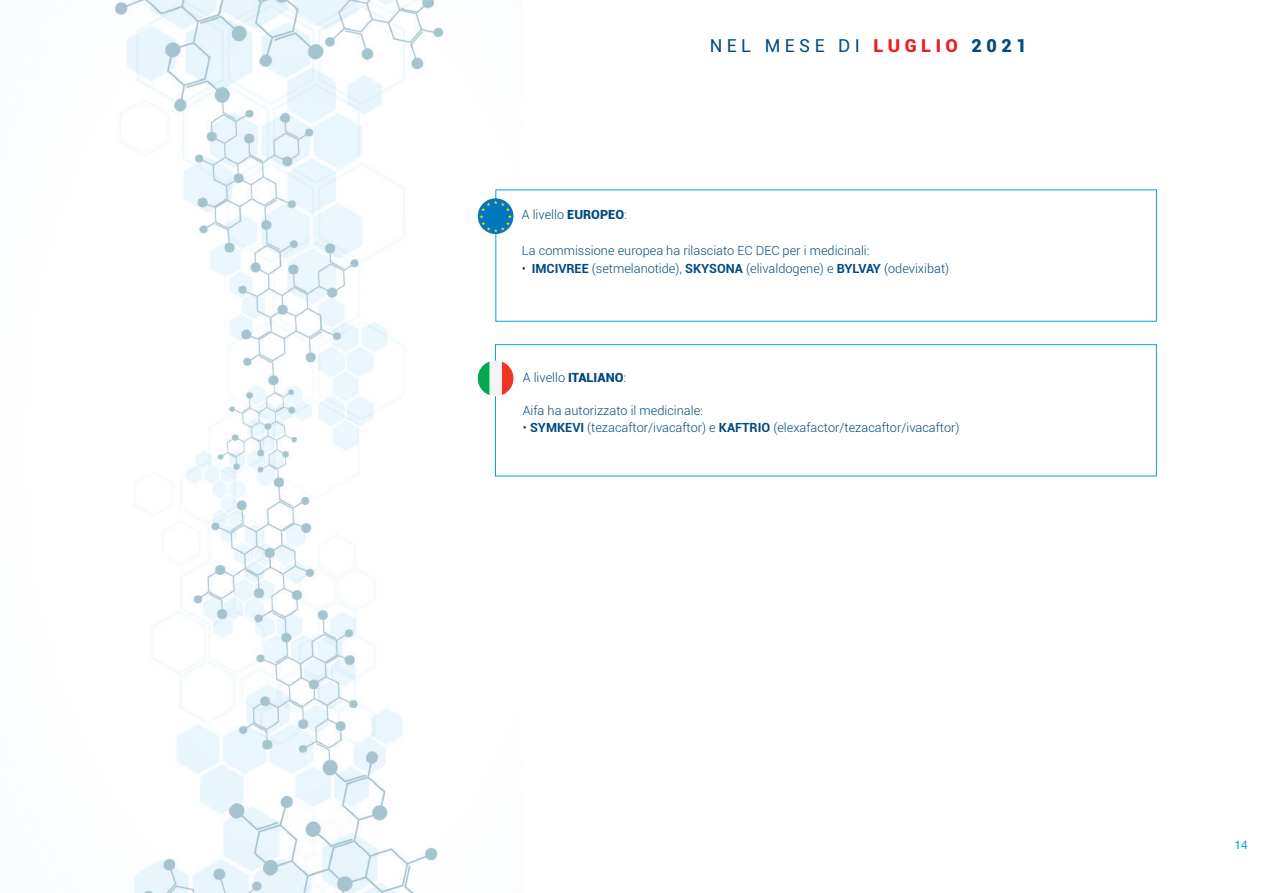
<style>
.page{position:relative;width:1263px;height:893px;background:#fff}
.page>*{position:absolute;margin:0;border:0;box-sizing:border-box;transform-origin:0 0}
.t1{font:18px "Roboto";letter-spacing:.25em;color:#004a7f}
.t2{font:300 12.75px "Roboto";color:#004a7f}
.t3{font:12px "Helvetica";color:#05a4e0}
.s1{font-weight:900;color:#ee1d23}
.s2{font-weight:900}
.s3{font-weight:700}
</style>
<div class="page">
<img style="left:115px;top:0;width:407px;height:893px">
<svg style="left:478px;top:198px;width:35px;height:36px"></svg>
<div style="left:495px;top:344px;width:661px;height:132px;border:1px solid #05a4e0"></div>
<svg style="left:478px;top:360px;width:35px;height:36px"></svg>
<h1 class="t1" style="left:710px;top:35px;width:318px">NEL MESE DI <span class="s1">LUGLIO</span> <span class="s2">2021</span></h1>
<p class="t2" style="left:522px;top:207px;width:107px">A livello <span class="s2">EUROPEO</span>:</p>
<p class="t2" style="left:522px;top:243px;width:349px">La commissione europea ha rilasciato EC DEC per i medicinali:</p>
<p class="t2" style="left:522px;top:261px;width:429px">• <span class="s3">IMCIVREE</span> (setmelanotide), <span class="s3">SKYSONA</span> (elivaldogene) e <span class="s3">BYLVAY</span> (odevixibat)</p>
<p class="t2" style="left:523px;top:370px;width:105px">A livello <span class="s2">ITALIANO</span>:</p>
<p class="t2" style="left:523px;top:403px;width:182px">Aifa ha autorizzato il medicinale:</p>
<p class="t2" style="left:523px;top:420px;width:438px">• <span class="s3">SYMKEVI</span> (tezacaftor/ivacaftor) e <span class="s3">KAFTRIO</span> (elexafactor/tezacaftor/ivacaftor)</p>
<p class="t3" style="left:1234px;top:838px;width:15px">14</p>
</div>
